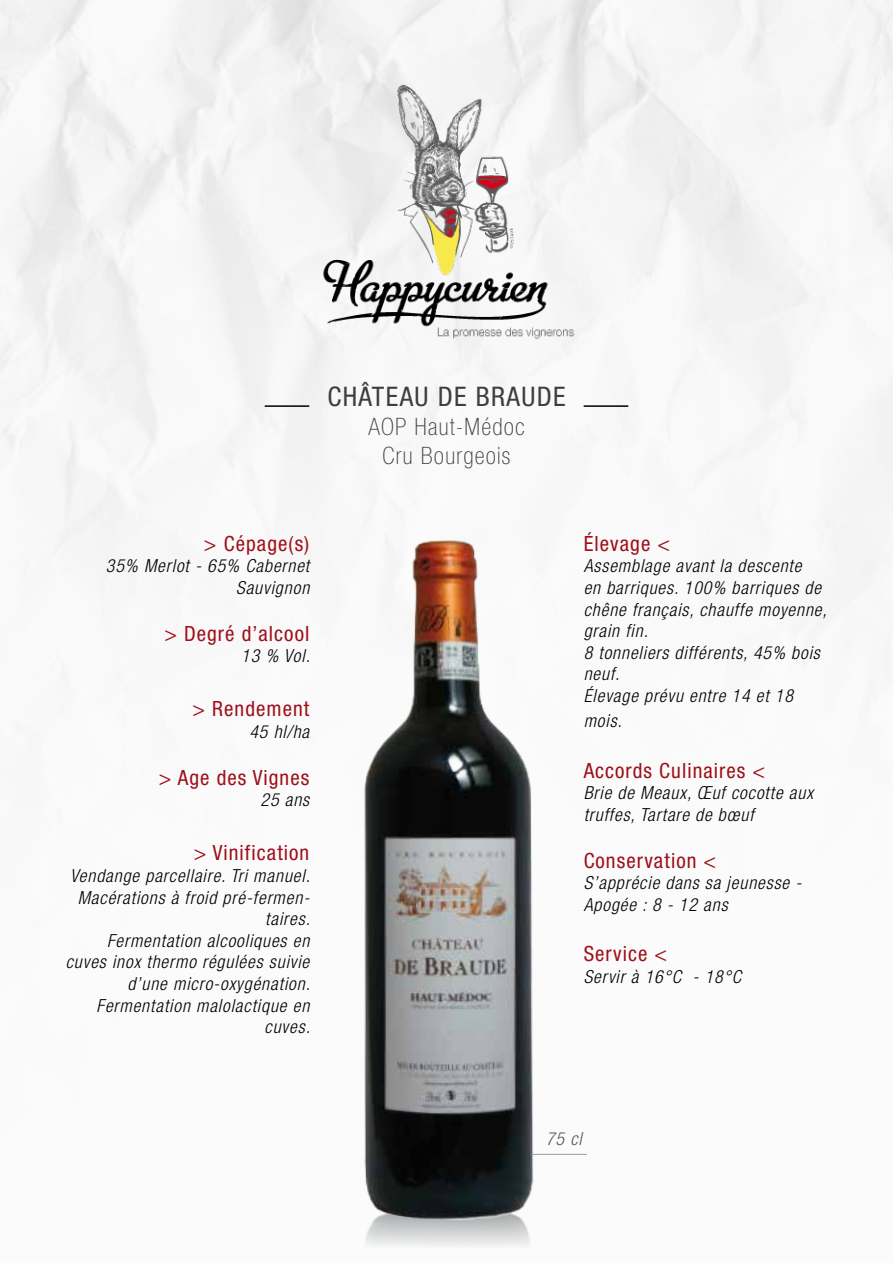
<style>
.page{position:relative;width:893px;height:1263px;background:#fff}
.page>*{position:absolute;margin:0;border:0;box-sizing:border-box;transform-origin:0 0}
.t1{font:condensed 27px "Helvetica Neue LT Std";letter-spacing:.05em;color:#3e3d40}
.t2{font:100 condensed 24px/28.8px "Helvetica Neue LT Std";letter-spacing:.05em;color:#3e3d40;text-align:center}
.t3{font:condensed 21px "Helvetica Neue LT Std";letter-spacing:.05em;color:#9e1019}
.t4{font:italic 300 condensed 18px/21.6px "Helvetica Neue LT Std";letter-spacing:.05em;color:#000}
.t5{font:italic 300 condensed 18px "Helvetica Neue LT Std";color:#58585a}
</style>
<div class="page">
<img style="left:347px;top:1220px;width:204px;height:28px">
<img style="left:306px;top:67px;width:281px;height:274px">
<img style="left:347px;top:526px;width:204px;height:694px">
<hr style="left:265px;top:405px;width:44px;height:2px;background:#000">
<hr style="left:584px;top:405px;width:44px;height:2px;background:#000">
<hr style="left:531px;top:1154px;width:56px;height:1px;background:#9c9e9f">
<h1 class="t1" style="left:327px;top:381px;width:240px">CHÂTEAU DE BRAUDE</h1>
<h2 class="t2" style="left:368px;top:412px;width:158px">AOP Haut-Médoc<br>Cru Bourgeois</h2>
<p class="t3" style="left:204px;top:531px;width:107px">&gt; Cépage(s)</p>
<p class="t4" style="left:106px;top:556px;width:205px;text-align:right">35% Merlot - 65% Cabernet<br>Sauvignon</p>
<p class="t3" style="left:164px;top:621px;width:146px">&gt; Degré d’alcool</p>
<p class="t4" style="left:241px;top:646px;width:70px">13 % Vol.</p>
<p class="t3" style="left:193px;top:697px;width:118px">&gt; Rendement</p>
<p class="t4" style="left:249px;top:721px;width:61px">45 hl/ha</p>
<p class="t3" style="left:159px;top:765px;width:152px">&gt; Age des Vignes</p>
<p class="t4" style="left:261px;top:790px;width:50px">25 ans</p>
<p class="t3" style="left:194px;top:841px;width:117px">&gt; Vinification</p>
<p class="t4" style="left:66px;top:865px;width:246px;text-align:right">Vendange parcellaire. Tri manuel.<br>Macérations à froid pré-fermen&shy;taires.<br>Fermentation alcooliques en cuves inox thermo régulées suivie d’une micro-oxygénation.<br>Fermentation malolactique en cuves.</p>
<p class="t3" style="left:584px;top:531px;width:88px">Élevage &lt;</p>
<p class="t4" style="left:584px;top:556px;width:245px">Assemblage avant la descente<br>en barriques. 100% barriques de chêne français, chauffe moyenne, grain fin.<br>8 tonneliers différents, 45% bois neuf.<br>Élevage prévu entre 14 et 18</p>
<p class="t4" style="left:584px;top:710px;width:40px">mois.</p>
<p class="t3" style="left:584px;top:758px;width:183px">Accords Culinaires &lt;</p>
<p class="t4" style="left:584px;top:782px;width:231px">Brie de Meaux, Œuf cocotte aux truffes, Tartare de bœuf</p>
<p class="t3" style="left:584px;top:848px;width:134px">Conservation &lt;</p>
<p class="t4" style="left:584px;top:872px;width:219px">S’apprécie dans sa jeunesse -<br>Apogée : 8 - 12 ans</p>
<p class="t3" style="left:584px;top:942px;width:85px">Service &lt;</p>
<p class="t4" style="left:584px;top:966px;width:159px">Servir à 16°C - 18°C</p>
<p class="t5" style="left:546px;top:1128px;width:37px">75 cl</p>
</div>
